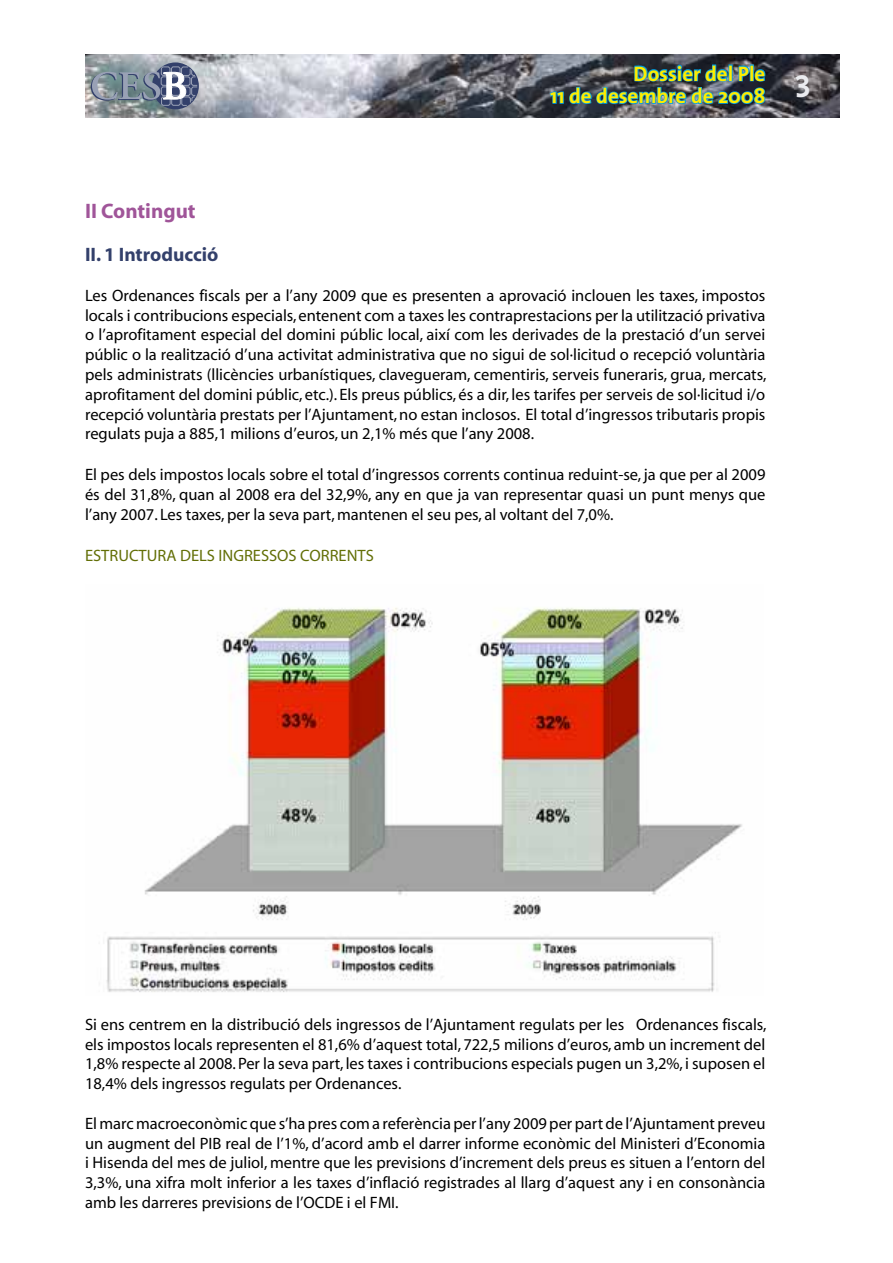
<style>
.page{position:relative;width:893px;height:1263px;background:#fff}
.page>*{position:absolute;margin:0;border:0;box-sizing:border-box;transform-origin:0 0}
.t1{font:700 21px/22.5px "The Sans";color:#ffed00}
.t2{font:700 21px "Myriad";color:#a05599}
.t3{font:700 19.5px "Myriad";color:#33406b}
.t4{font:16.5px/19.8px "Myriad";color:#000;text-align:justify}
.t5{font:16.5px "Myriad";color:#636f07}
</style>
<div class="page">
<img style="left:85px;top:54px;width:755px;height:64px">
<div style="left:152px;top:62px;width:47px;height:47px;background:#33406b;border-radius:50%"></div>
<svg style="left:91px;top:66px;width:107px;height:40px;background:#808d9d"></svg>
<img style="left:549px;top:64px;width:217px;height:41px">
<img style="left:106px;top:607px;width:636px;height:385px">
<p class="t1" style="left:550px;top:62px;width:262px;text-indent:83px">Dossier del Ple<br>11 de desembre de 2008 <sup>3</sup></p>
<p class="t2" style="left:85px;top:200px;width:112px">II Contingut</p>
<p class="t3" style="left:85px;top:245px;width:135px">II. 1 Introducció</p>
<p class="t4" style="left:85px;top:286px;width:683px">Les Ordenances fiscals per a l’any 2009 que es presenten a aprovació inclouen les taxes, impostos locals i contribucions especials, entenent com a taxes les contraprestacions per la utilització privativa o l’aprofitament especial del domini públic local, així com les derivades de la prestació d’un servei públic o la realització d’una activitat administrativa que no sigui de sol·licitud o recepció voluntària pels administrats (llicències urbanístiques, clavegueram, cementiris, serveis funeraris, grua, mercats, aprofitament del domini públic, etc.). Els preus públics, és a dir, les tarifes per serveis de sol·licitud i/o recepció voluntària prestats per l’Ajuntament, no estan inclosos. El total d’ingressos tributaris propis regulats puja a 885,1 milions d’euros, un 2,1% més que l’any 2008.</p>
<p class="t4" style="left:85px;top:466px;width:682px">El pes dels impostos locals sobre el total d’ingressos corrents continua reduint-se, ja que per al 2009 és del 31,8%, quan al 2008 era del 32,9%, any en que ja van representar quasi un punt menys que l’any 2007. Les taxes, per la seva part, mantenen el seu pes, al voltant del 7,0%.</p>
<p class="t5" style="left:85px;top:547px;width:290px">ESTRUCTURA DELS INGRESSOS CORRENTS</p>
<p class="t4" style="left:85px;top:1015px;width:683px">Si ens centrem en la distribució dels ingressos de l’Ajuntament regulats per les Ordenances fiscals, els impostos locals representen el 81,6% d’aquest total, 722,5 milions d’euros, amb un increment del 1,8% respecte al 2008. Per la seva part, les taxes i contribucions especials pugen un 3,2%, i suposen el 18,4% dels ingressos regulats per Ordenances.</p>
<p class="t4" style="left:85px;top:1114px;width:682px">El marc macroeconòmic que s’ha pres com a referència per l’any 2009 per part de l’Ajuntament preveu un augment del PIB real de l’1%, d’acord amb el darrer informe econòmic del Ministeri d’Economia i Hisenda del mes de juliol, mentre que les previsions d’increment dels preus es situen a l’entorn del 3,3%, una xifra molt inferior a les taxes d’inflació registrades al llarg d’aquest any i en consonància amb les darreres previsions de l’OCDE i el FMI.</p>
</div>
